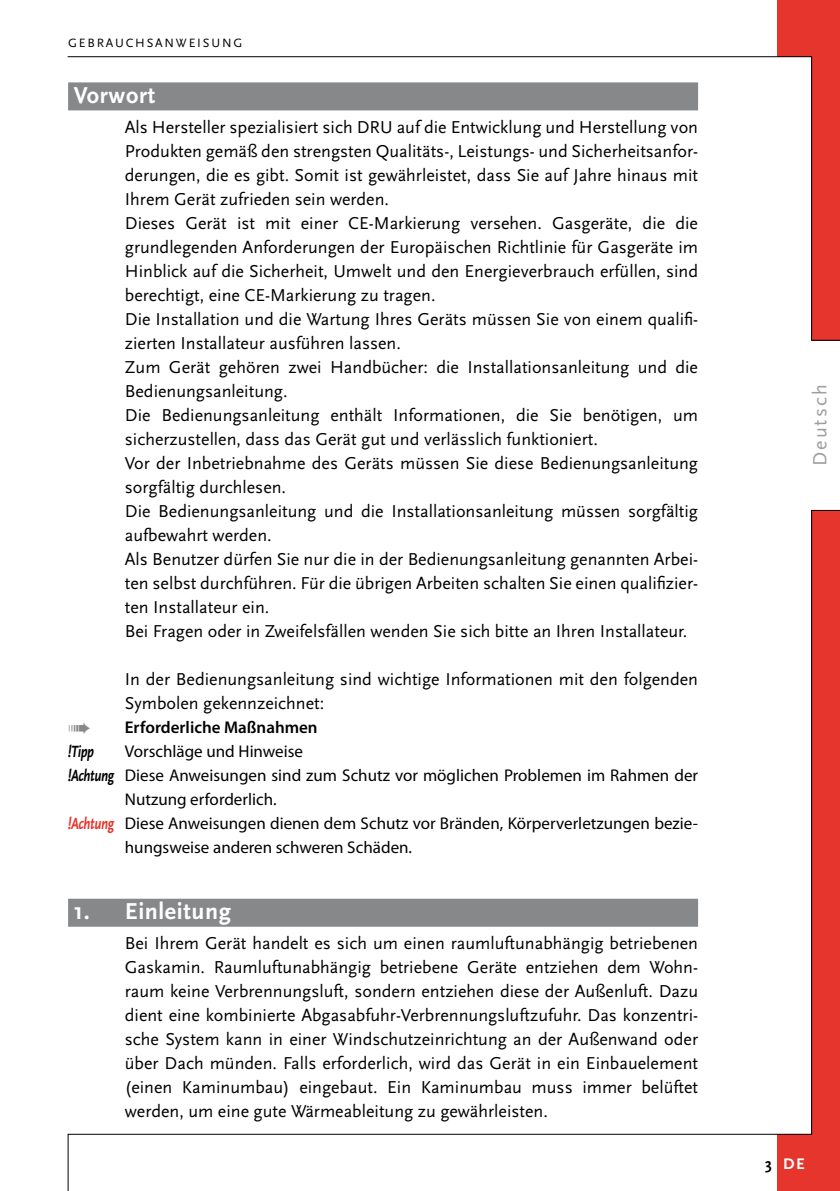
<style>
.page{position:relative;width:840px;height:1191px;background:#fff}
.page>*{position:absolute;margin:0;border:0;box-sizing:border-box;transform-origin:0 0}
.t1{font:700 24px "Scala Sans";letter-spacing:.025em;color:#fff}
.t2{font:20px "Scala Sans";letter-spacing:.105em;color:#9c9e9f}
.t3{font:18px/24px "Scala Sans";color:#000}
.t4{font:17px "Myriad Pro";color:#000}
.t5{font:600 17px "Myriad Pro";color:#000}
.t6{font:italic 700 17px "Scala Sans";color:#000;scale:.77 1}
.t7{font:700 16px "Scala Sans";color:#fff}
.t8{font:700 16px "Scala Sans";color:#000}
.t9{font:12.6px "Scala Sans";letter-spacing:.145em;color:#000}
.s1{font-family:"Scala Sans";font-weight:700;font-style:italic}
.s2{font-family:"Scala Sans";font-weight:700;font-style:italic;color:#e5352c}
</style>
<div class="page">
<svg style="left:810px;top:57px;width:29px;height:283px;background:#dd3a31"></svg>
<svg style="left:811px;top:510px;width:28px;height:624px;background:#c72e26"></svg>
<div style="left:68px;top:82px;width:629px;height:28px;background:#87888a"></div>
<div style="left:68px;top:898px;width:629px;height:28px;background:#87888a"></div>
<div style="left:777px;top:1134px;width:62px;height:57px;background:#e5352c"></div>
<div style="left:777px;top:0;width:62px;height:57px;background:#e5352c"></div>
<hr style="left:68px;top:56px;width:743px;height:1px;background:#000">
<svg style="left:68px;top:1133px;width:743px;height:58px"></svg>
<p class="t9" style="left:68px;top:36px;width:176px">GEBRAUCHSANWEISUNG</p>
<h1 class="t1" style="left:74px;top:82px;width:83px">Vorwort</h1>
<p class="t3" style="left:125px;top:116px;width:574px">Als Hersteller spezialisiert sich DRU auf die Entwicklung und Herstellung von Produkten gemäß den strengsten Qualitäts-, Leistungs- und Sicherheitsanfor&shy;derungen, die es gibt. Somit ist gewährleistet, dass Sie auf Jahre hinaus mit Ihrem Gerät zufrieden sein werden.<br>Dieses Gerät ist mit einer CE-Markierung versehen. Gasgeräte, die die grundlegenden Anforderungen der Europäischen Richtlinie für Gasgeräte im Hinblick auf die Sicherheit, Umwelt und den Energieverbrauch erfüllen, sind berechtigt, eine CE-Markierung zu tragen.<br>Die Installation und die Wartung Ihres Geräts müssen Sie von einem qualifi&shy;zierten Installateur ausführen lassen.<br>Zum Gerät gehören zwei Handbücher: die Installationsanleitung und die Bedienungsanleitung.<br>Die Bedienungsanleitung enthält Informationen, die Sie benötigen, um sicherzustellen, dass das Gerät gut und verlässlich funktioniert.<br>Vor der Inbetriebnahme des Geräts müssen Sie diese Bedienungsanleitung sorgfältig durchlesen.<br>Die Bedienungsanleitung und die Installationsanleitung müssen sorgfältig aufbewahrt werden.<br>Als Benutzer dürfen Sie nur die in der Bedienungsanleitung genannten Arbei&shy;ten selbst durchführen. Für die übrigen Arbeiten schalten Sie einen qualifizier&shy;ten Installateur ein.<br>Bei Fragen oder in Zweifelsfällen wenden Sie sich bitte an Ihren Installateur.</p>
<p class="t3" style="left:125px;top:667px;width:574px">In der Bedienungsanleitung sind wichtige Informationen mit den folgenden<br>Symbolen gekennzeichnet:</p>
<p class="t5" style="left:125px;top:717px;width:194px">Erforderliche Maßnahmen</p>
<p class="t6" style="left:68px;top:742px;width:35px">!Tipp</p>
<p class="t4" style="left:125px;top:741px;width:179px">Vorschläge und Hinweise</p>
<p class="t4" style="left:68px;top:765px;width:631px"><span class="s1">!Achtung</span> Diese Anweisungen sind zum Schutz vor möglichen Problemen im Rahmen der</p>
<p class="t4" style="left:125px;top:789px;width:153px">Nutzung erforderlich.</p>
<p class="t4" style="left:68px;top:813px;width:631px"><span class="s2">!Achtung</span> Diese Anweisungen dienen dem Schutz vor Bränden, Körperverletzungen bezie-</p>
<p class="t4" style="left:125px;top:837px;width:288px">hungsweise anderen schweren Schäden.</p>
<h1 class="t1" style="left:74px;top:898px;width:159px">1. Einleitung</h1>
<p class="t3" style="left:125px;top:932px;width:574px;text-align:justify">Bei Ihrem Gerät handelt es sich um einen raumluftunabhängig betriebenen Gaskamin. Raumluftunabhängig betriebene Geräte entziehen dem Wohn&shy;raum keine Verbrennungsluft, sondern entziehen diese der Außenluft. Dazu dient eine kombinierte Abgasabfuhr-Verbrennungsluftzufuhr. Das konzentri&shy;sche System kann in einer Windschutzeinrichtung an der Außenwand oder über Dach münden. Falls erforderlich, wird das Gerät in ein Einbauelement (einen Kaminumbau) eingebaut. Ein Kaminumbau muss immer belüftet werden, um eine gute Wärmeableitung zu gewährleisten.</p>
<p class="t2" style="left:808px;top:466px;width:83px;rotate:-90deg">Deutsch</p>
<p class="t8" style="left:764px;top:1154px;width:8px">3</p>
<p class="t7" style="left:782px;top:1154px;width:23px">DE</p>
</div>
